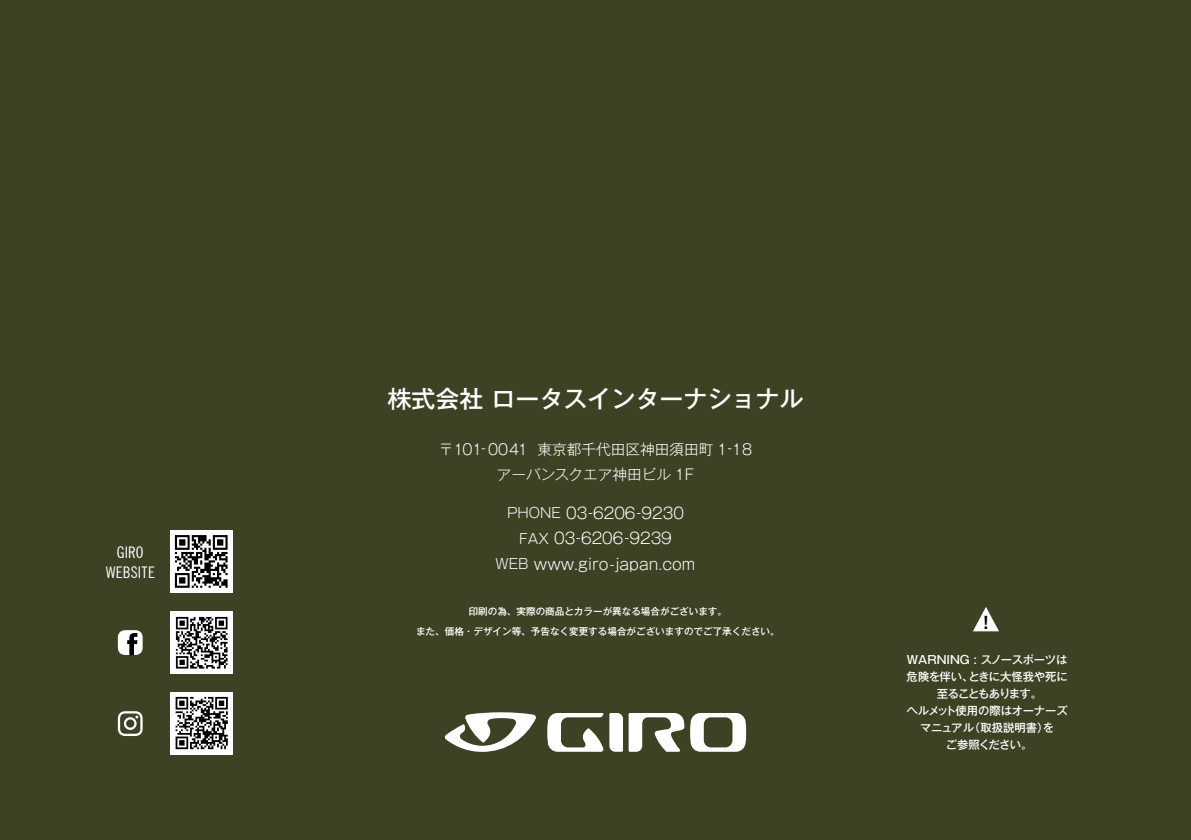
<style>
.page{position:relative;width:1191px;height:840px;background:#fff}
.page>*{position:absolute;margin:0;border:0;box-sizing:border-box;transform-origin:0 0}
.t1{font:500 24px "Gothic MB101 Pr 5";color:#fff}
.t2{font:700 18px "News Gothic BT";color:#000}
.t3{font:condensed 16px/19.8px "News Gothic BT";letter-spacing:.015em;color:#fff;text-align:center}
.t4{font:300 15.4px/25.6px "Gothic MB101 Pr 5";color:#fff;text-align:center}
.t5{font:300 14.6px/25.6px "Gothic MB101 Pr 5";color:#fff;text-align:center}
.t6{font:500 11.4px/17px "Gothic MB101 Pr 5";letter-spacing:-.02em;color:#fff;text-align:center}
.t7{font:500 9.6px/19.8px "Gothic MB101 Pr 5";color:#fff;text-align:center}
.s1{font-size:13.8px}
</style>
<div class="page">
<div style="left:0;top:0;width:1191px;height:839px;background:#3b4324"></div>
<div style="left:170px;top:691px;width:63px;height:62px;background:#fff"></div>
<div style="left:170px;top:530px;width:63px;height:62px;background:#fff"></div>
<svg style="left:175px;top:535px;width:53px;height:52px"></svg>
<svg style="left:118px;top:630px;width:25px;height:24px"></svg>
<svg style="left:118px;top:711px;width:25px;height:24px"></svg>
<svg style="left:176px;top:696px;width:52px;height:52px"></svg>
<svg style="left:444px;top:712px;width:92px;height:39px"></svg>
<svg style="left:690px;top:713px;width:56px;height:38px"></svg>
<svg style="left:547px;top:713px;width:137px;height:38px"></svg>
<svg style="left:973px;top:607px;width:26px;height:24px"></svg>
<div style="left:171px;top:611px;width:62px;height:62px;background:#fff"></div>
<svg style="left:176px;top:616px;width:51px;height:52px"></svg>
<h3 class="t3" style="left:106px;top:542px;width:50px">GIRO<br>WEBSITE</h3>
<h1 class="t1" style="left:387px;top:379px;width:418px">株式会社 ロータスインターナショナル</h1>
<p class="t5" style="left:439px;top:435px;width:314px">〒101- 0041 東京都千代田区神田須田町 1-18アーバンスクエア神田ビル 1F</p>
<h3 class="t4" style="left:495px;top:498px;width:201px"><span class="s1">PHONE</span> 03-6206-9230<br><span class="s1">FAX</span> 03-6206-9239<br><span class="s1">WEB</span> www.giro-japan.com</h3>
<p class="t7" style="left:416px;top:600px;width:365px">印刷の為、実際の商品とカラーが異なる場合がございます。<br>また、価格・デザイン等、予告なく変更する場合がございますのでご了承ください。</p>
<h2 class="t2" style="left:983px;top:611px;width:7px">!</h2>
<p class="t6" style="left:906px;top:650px;width:163px">WARNING : スノースポーツは危険を伴い、ときに大怪我や死に至ることもあります。<br>ヘルメット使用の際はオーナーズマニュアル（取扱説明書）を<br>ご参照ください。</p>
</div>
